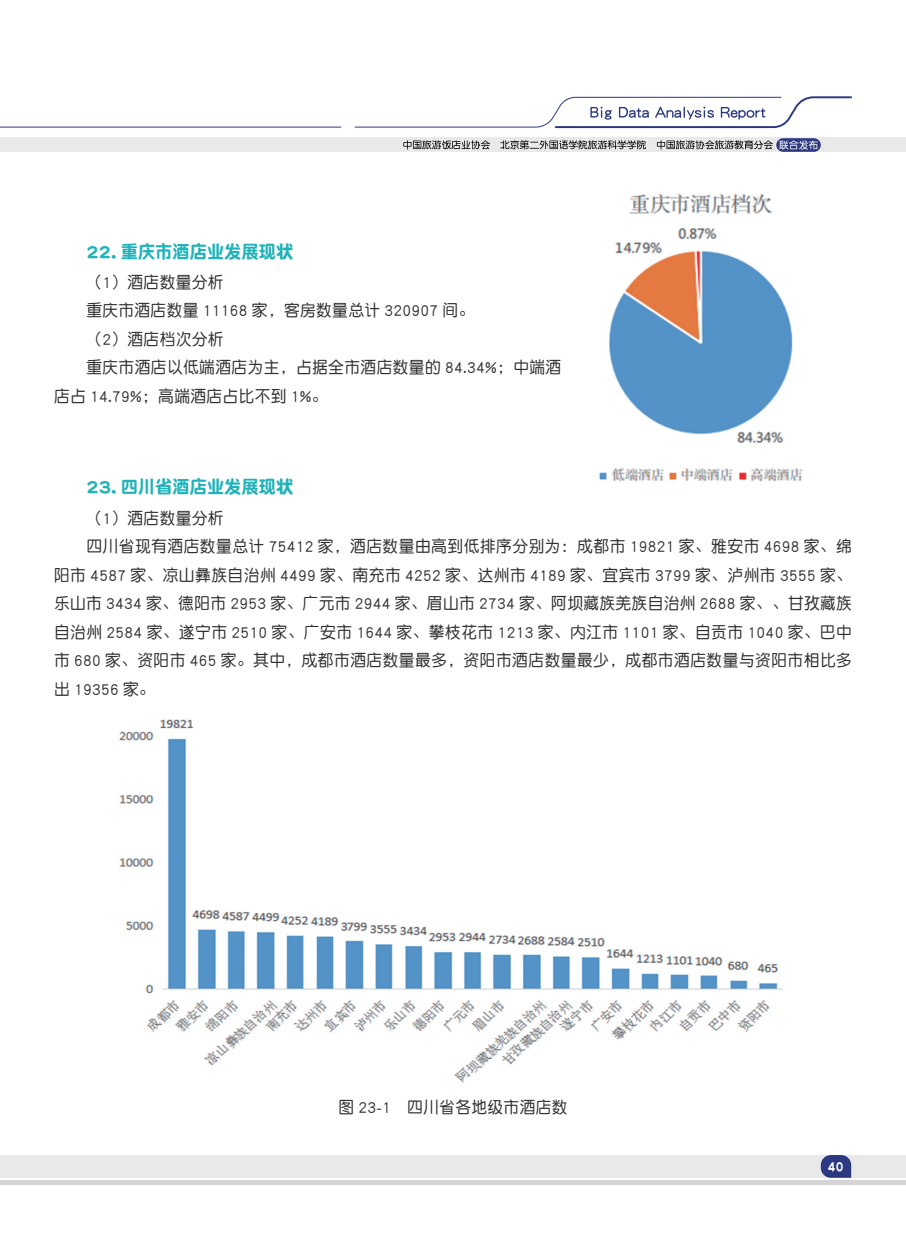
<style>
.page{position:relative;width:906px;height:1238px;background:#fff}
.page>*{position:absolute;margin:0;border:0;box-sizing:border-box;transform-origin:0 0}
.t1{font:18.15px "DFP Yuan W9";color:#21b3b9;scale:.95 1}
.t2{font:16.5px "DFP Yuan W5";letter-spacing:.02em;color:#312f30;scale:.95 1}
.t3{font:13.5px "DFP Yuan W9";color:#fff;scale:.8 1}
</style>
<div class="page">
<div style="left:0;top:137px;width:906px;height:15px;background:#eae9e9"></div>
<svg style="left:0;top:126px;width:341px;height:2px"></svg>
<svg style="left:354px;top:96px;width:499px;height:33px"></svg>
<svg style="left:403px;top:140px;width:87px;height:9px"></svg>
<svg style="left:500px;top:140px;width:146px;height:9px"></svg>
<svg style="left:657px;top:140px;width:116px;height:9px"></svg>
<div style="left:776px;top:138px;width:44px;height:14px;background:#2c387f;border-radius:7px"></div>
<svg style="left:779px;top:140px;width:39px;height:10px"></svg>
<div style="left:0;top:1154px;width:906px;height:23px;background:#eae9e9"></div>
<div style="left:0;top:1180px;width:906px;height:5px;background:#d2d4d5"></div>
<svg style="left:820px;top:1154px;width:31px;height:23px"></svg>
<img style="left:599px;top:193px;width:204px;height:289px">
<img style="left:119px;top:719px;width:664px;height:364px">
<p class="t1" style="left:86px;top:242px;width:219px">22. 重庆市酒店业发展现状</p>
<p class="t2" style="left:86px;top:274px;width:146px">（1）酒店数量分析</p>
<p class="t2" style="left:86px;top:302px;width:410px">重庆市酒店数量 11168 家，客房数量总计 320907 间。</p>
<p class="t2" style="left:86px;top:330px;width:146px">（2）酒店档次分析</p>
<p class="t2" style="left:86px;top:359px;width:501px">重庆市酒店以低端酒店为主，占据全市酒店数量的 84.34%；中端酒</p>
<p class="t2" style="left:54px;top:387px;width:289px">店占 14.79%；高端酒店占比不到 1%。</p>
<p class="t1" style="left:86px;top:478px;width:219px">23. 四川省酒店业发展现状</p>
<p class="t2" style="left:86px;top:509px;width:146px">（1）酒店数量分析</p>
<p class="t2" style="left:86px;top:538px;width:807px">四川省现有酒店数量总计 75412 家，酒店数量由高到低排序分别为：成都市 19821 家、雅安市 4698 家、绵</p>
<p class="t2" style="left:54px;top:566px;width:841px">阳市 4587 家、凉山彝族自治州 4499 家、南充市 4252 家、达州市 4189 家、宜宾市 3799 家、泸州市 3555 家、</p>
<p class="t2" style="left:54px;top:595px;width:841px">乐山市 3434 家、德阳市 2953 家、广元市 2944 家、眉山市 2734 家、阿坝藏族羌族自治州 2688 家、、甘孜藏族</p>
<p class="t2" style="left:54px;top:623px;width:841px">自治州 2584 家、遂宁市 2510 家、广安市 1644 家、攀枝花市 1213 家、内江市 1101 家、自贡市 1040 家、巴中</p>
<p class="t2" style="left:54px;top:652px;width:841px">市 680 家、资阳市 465 家。其中，成都市酒店数量最多，资阳市酒店数量最少，成都市酒店数量与资阳市相比多</p>
<p class="t2" style="left:54px;top:680px;width:108px">出 19356 家。</p>
<p class="t2" style="left:338px;top:1098px;width:243px">图 23-1 四川省各地级市酒店数</p>
<p class="t3" style="left:828px;top:1159px;width:21px">40</p>
</div>
